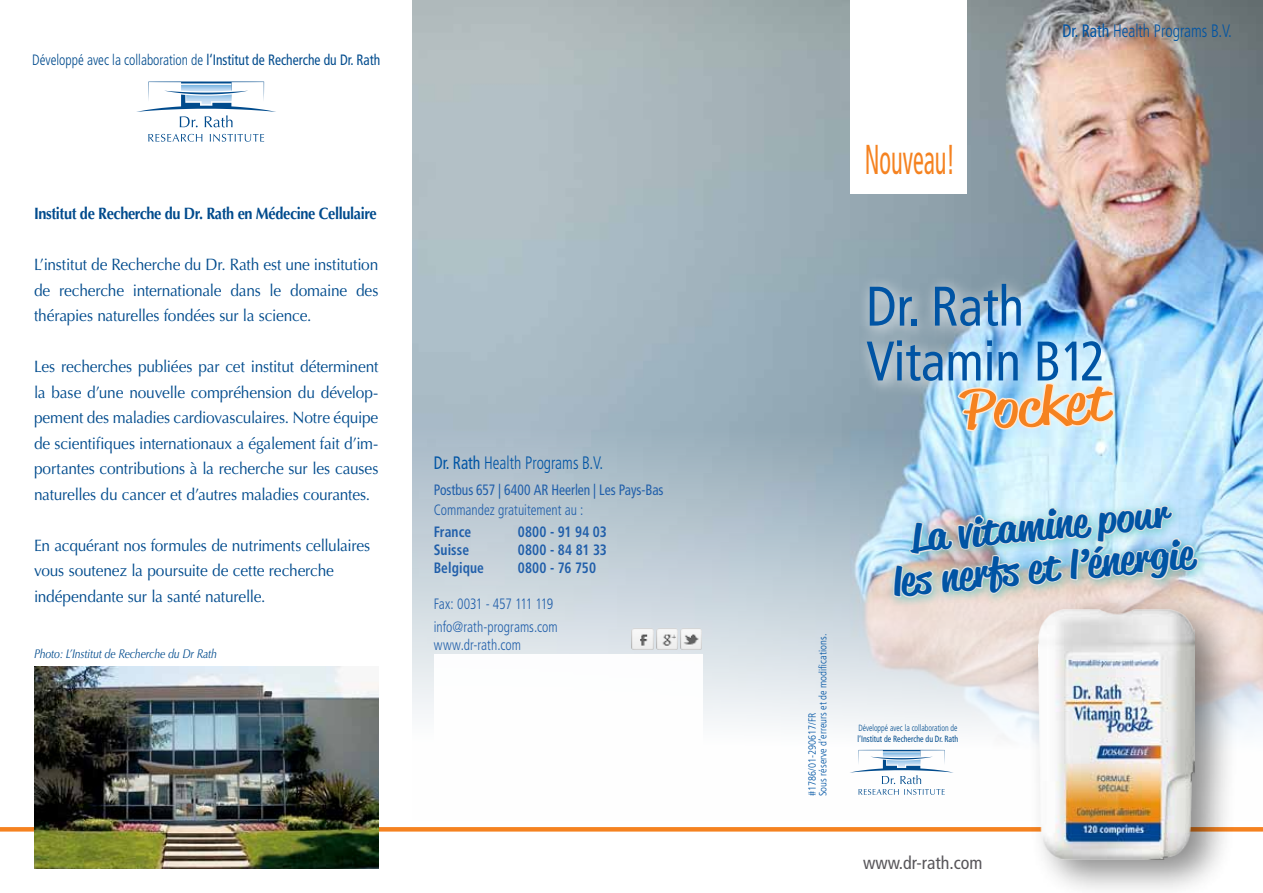
<style>
.page{position:relative;width:1263px;height:893px;background:#fff}
.page>*{position:absolute;margin:0;border:0;box-sizing:border-box;transform-origin:0 0}
.t1{font:condensed 55.65px/54.9px "Frutiger LT";color:#0054a4;scale:.95 1}
.t2{font:51.9px "Reklame Script";color:#f58220;scale:1.5 1}
.t3{font:condensed 41.7px "Frutiger LT";color:#f58220;scale:.58 1}
.t4{font:500 38.4px/42px "Reklame Script";color:#0054a4;text-align:center;scale:1.14 1}
.t5{font:300 condensed 18px "Frutiger LT";color:#0054a4;scale:.87 1}
.t6{font:condensed 18px "Frutiger LT";color:#58565a}
.t7{font:16.5px/25.5px "Optima LT";letter-spacing:-.015em;color:#004b8d;text-align:justify;scale:.94 1}
.t8{font:700 16.5px "Optima LT";letter-spacing:-.025em;color:#004b8d;scale:.88 1}
.t9{font:300 condensed 15px/22.2px "Frutiger LT";color:#215faa;scale:.9 1}
.t10{font:300 condensed 15px "Frutiger LT";color:#004b8d;scale:.9 1}
.t11{font:700 condensed 15px "Frutiger LT";letter-spacing:.01em;color:#215faa;scale:.9 1}
.t12{font:condensed 15px "Frutiger LT";letter-spacing:-.005em;color:#215faa;scale:.9 1}
.t13{font:italic 12.6px "Optima LT";letter-spacing:-.01em;color:#004b8d;scale:.83 1}
.t14{font:300 condensed 10.5px/10.5px "Frutiger LT";letter-spacing:.005em;color:#0054a4}
.t15{font:300 condensed 9px "Frutiger LT";color:#004b8d;scale:.87 1}
.t16{font:condensed 9px "Frutiger LT";color:#004b8d;scale:.87 1}
.s1{font-weight:400}
</style>
<div class="page">
<img style="left:412px;top:0;width:851px;height:732px">
<div style="left:0;top:827px;width:1263px;height:5px;background:#f58220"></div>
<div style="left:434px;top:654px;width:269px;height:142px;background:#fff"></div>
<img style="left:632px;top:628px;width:21px;height:22px">
<img style="left:656px;top:628px;width:21px;height:22px">
<img style="left:680px;top:628px;width:22px;height:22px">
<div style="left:1027px;top:595px;width:213px;height:298px;background:#000;opacity:.45"></div>
<div style="left:886px;top:499px;width:323px;height:109px;background:#5bc4bf;opacity:.75"></div>
<img style="left:849px;top:131px;width:350px;height:741px">
<img style="left:34px;top:667px;width:344px;height:201px">
<svg style="left:148px;top:134px;width:54px;height:8px"></svg>
<svg style="left:210px;top:134px;width:54px;height:8px"></svg>
<svg style="left:136px;top:81px;width:140px;height:46px"></svg>
<div style="left:850px;top:0;width:117px;height:194px;background:#fff"></div>
<p class="t10" style="left:32px;top:52px;width:388px">Développé avec la collaboration de <span class="s1">l‘Institut de Recherche du Dr. Rath</span></p>
<p class="t8" style="left:34px;top:204px;width:391px">Institut de Recherche du Dr. Rath en Médecine Cellulaire</p>
<p class="t7" style="left:34px;top:252px;width:368px">L’institut de Recherche du Dr. Rath est une institution de recherche internationale dans le domaine des thérapies naturelles fondées sur la science.</p>
<p class="t7" style="left:34px;top:354px;width:368px">Les recherches publiées par cet institut déterminent la base d’une nouvelle compréhension du dévelop&shy;pement des maladies cardiovasculaires. Notre équipe de scientifiques internationaux a également fait d’im&shy;portantes contributions à la recherche sur les causes naturelles du cancer et d’autres maladies courantes.</p>
<p class="t7" style="left:34px;top:533px;width:359px;text-align:left">En acquérant nos formules de nutriments cellulaires vous soutenez la poursuite de cette recherche indépendante sur la santé naturelle.</p>
<p class="t13" style="left:34px;top:647px;width:222px">Photo: L’Institut de Recherche du Dr Rath</p>
<p class="t5" style="left:434px;top:453px;width:196px"><span class="s1">Dr. Rath</span> Health Programs B.V.</p>
<p class="t12" style="left:434px;top:481px;width:257px">Postbus 657 | 6400 AR Heerlen | Les Pays-Bas</p>
<p class="t9" style="left:434px;top:499px;width:168px">Commandez gratuitement au :</p>
<p class="t11" style="left:434px;top:523px;width:43px">France</p>
<p class="t11" style="left:518px;top:523px;width:101px">0800 - 91 94 03</p>
<p class="t11" style="left:434px;top:541px;width:41px">Suisse</p>
<p class="t11" style="left:518px;top:541px;width:101px">0800 - 84 81 33</p>
<p class="t11" style="left:434px;top:559px;width:57px">Belgique</p>
<p class="t11" style="left:518px;top:559px;width:88px">0800 - 76 750</p>
<p class="t9" style="left:434px;top:593px;width:139px">Fax: 0031 - 457 111 119 info@rath-programs.com</p>
<p class="t9" style="left:434px;top:634px;width:98px">www.dr-rath.com</p>
<h3 class="t3" style="left:865px;top:135px;width:157px">Nouveau!</h3>
<p class="t5" style="left:1062px;top:20px;width:196px"><span class="s1">Dr. Rath</span> Health Programs B.V.</p>
<p class="t14" style="left:807px;top:796px;width:164px;rotate:-90deg">#1786/01-290617/FR<br>Sous réserve d’erreurs et de modifications.</p>
<h1 class="t1" style="left:866px;top:279px;width:253px">Dr. Rath<br>Vitamin B12</h1>
<h2 class="t2" style="left:960px;top:376px;width:100px;rotate:-4deg">Pocket</h2>
<h3 class="t4" style="left:886px;top:520px;width:267px;rotate:-6deg">La vitamine pour les nerfs et l’énergie</h3>
<p class="t15" style="left:858px;top:723px;width:116px">Développé avec la collaboration de</p>
<p class="t16" style="left:857px;top:734px;width:117px">l‘Institut de Recherche du Dr. Rath</p>
<p class="t6" style="left:863px;top:852px;width:121px">www.dr-rath.com</p>
</div>
